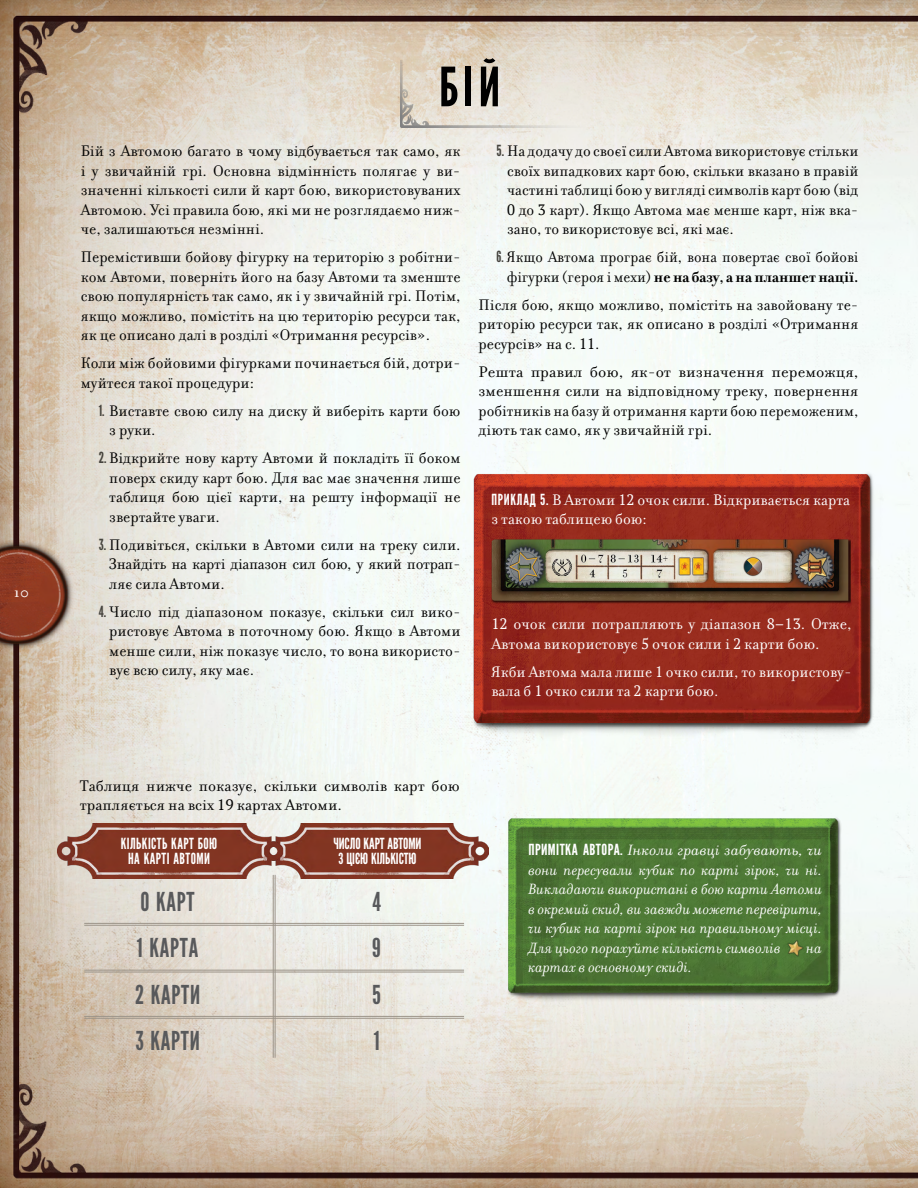
<style>
.page{position:relative;width:918px;height:1188px;background:#fff}
.page>*{position:absolute;margin:0;border:0;box-sizing:border-box;transform-origin:0 0}
.t1{font:54px "League Gothic";color:#000}
.t2{font:25.5px/46.5px "League Gothic";letter-spacing:.03em;color:#58595b}
.t3{font:16.5px/19.5px "Filosofia Cyr";color:#000;text-align:justify}
.t4{font:16.5px/19.5px "Filosofia Cyr";color:#fff}
.t5{font:16.5px/19.5px "Filosofia Cyr";color:#000;text-align:justify;scale:1.06 1}
.t6{font:16.5px/19.5px "Filosofia Cyr";color:#000;text-align:right;scale:.96 1}
.t7{font:italic 16.05px/19.5px "Filosofia Cyr";color:#fff;text-align:justify;scale:1.08 1}
.t8{font:italic 16.05px "Filosofia Cyr";color:#fff}
.t9{font:15px/15px "League Gothic";letter-spacing:.015em;color:#fff;text-align:center}
.t10{font:15px/15px "League Gothic";letter-spacing:-.005em;color:#fff;text-align:center}
.s1{font-family:"League Gothic";font-size:15px;color:#46443e}
.s2{font-family:"PT Serif";font-size:15px}
.s3{font-weight:700}
.s4{font-family:"League Gothic";font-size:15px}
.s5{font-family:"League Gothic";font-style:normal;font-size:15px}
</style>
<div class="page">
<img style="left:0;top:0;width:918px;height:1188px">
<img style="left:57px;top:823px;width:99px;height:55px">
<img style="left:281px;top:823px;width:91px;height:55px">
<img style="left:156px;top:823px;width:125px;height:55px">
<img style="left:372px;top:823px;width:116px;height:55px">
<img style="left:438px;top:413px;width:480px;height:383px">
<div style="left:491px;top:539px;width:360px;height:65px;background:#000;opacity:.75"></div>
<img style="left:492px;top:539px;width:356px;height:62px">
<img style="left:488px;top:815px;width:399px;height:196px">
<hr style="left:84px;top:925px;width:380px;height:1px;background:#9c9489">
<hr style="left:84px;top:923px;width:380px;height:1px;background:#9c9489">
<hr style="left:273px;top:875px;width:1px;height:183px;background:#9c9489">
<hr style="left:275px;top:875px;width:1px;height:183px;background:#9c9489">
<hr style="left:84px;top:972px;width:380px;height:1px;background:#9c9489">
<hr style="left:84px;top:970px;width:380px;height:1px;background:#9c9489">
<hr style="left:84px;top:1018px;width:380px;height:1px;background:#9c9489">
<hr style="left:84px;top:1016px;width:380px;height:1px;background:#9c9489">
<img style="left:401px;top:61px;width:204px;height:66px">
<img style="left:786px;top:939px;width:18px;height:20px">
<p class="t4" style="left:14px;top:582px;width:17px">10</p>
<h1 class="t1" style="left:439px;top:56px;width:62px">БІЙ</h1>
<p class="t3" style="left:81px;top:142px;width:381px">Бій з Автомою багато в чому відбувається так само, як і у звичайній грі. Основна відмінність полягає у ви&shy;значенні кількості сили й карт бою, використовуваних Автомою. Усі правила бою, які ми не розглядаємо ниж&shy;че, залишаються незмінні.</p>
<p class="t3" style="left:81px;top:248px;width:381px">Перемістивши бойову фігурку на територію з робітни&shy;ком Автоми, поверніть його на базу Автоми та зменште свою популярність так само, як і у звичайній грі. Потім, якщо можливо, помістіть на цю територію ресурси так, як це описано далі в розділі «Отримання ресурсів».</p>
<p class="t3" style="left:81px;top:354px;width:381px">Коли між бойовими фігурками починається бій, дотри&shy;муйтеся такої процедури:</p>
<p class="t3" style="left:109px;top:401px;width:353px;text-indent:-11px"><span class="s1">1.</span> Виставте свою силу на диску й виберіть карти бою з руки.</p>
<p class="t3" style="left:109px;top:449px;width:353px;text-indent:-10px"><span class="s1">2.</span> Відкрийте нову карту Автоми й покладіть її боком поверх скиду карт бою. Для вас має значення лише таблиця бою цієї карти, на решту інформації не звертайте уваги.</p>
<p class="t3" style="left:109px;top:535px;width:353px;text-indent:-10px"><span class="s1">3.</span> Подивіться, скільки в Автоми сили на треку сили.<br>Знайдіть на карті діапазон сил бою, у який потрап&shy;ляє сила Автоми.</p>
<p class="t3" style="left:109px;top:602px;width:353px;text-indent:-10px"><span class="s1">4.</span> Число під діапазоном показує, скільки сил вико&shy;ристовує Автома в поточному бою. Якщо в Автоми менше сили, ніж показує число, то вона використо&shy;вує всю силу, яку має.</p>
<p class="t3" style="left:507px;top:142px;width:353px;text-indent:-10px"><span class="s1">5.</span> На додачу до своєї сили Автома використовує стільки своїх випадкових карт бою, скільки вказано в правій частині таблиці бою у вигляді символів карт бою (від <span class="s2">0</span> до <span class="s2">3</span> карт). Якщо Автома має менше карт, ніж вка&shy;зано, то використовує всі, які має.</p>
<p class="t6" style="left:497px;top:248px;width:378px"><span class="s1">6.</span> Якщо Автома програє бій, вона повертає свої бойові фігурки (героя і мехи) <span class="s3">не на базу, а на планшет нації.</span></p>
<p class="t3" style="left:479px;top:295px;width:381px">Після бою, якщо можливо, помістіть на завойовану те&shy;риторію ресурси так, як описано в розділі «Отримання ресурсів» на с. <span class="s2">11</span>.</p>
<p class="t5" style="left:479px;top:362px;width:360px">Решта правил бою, як-от визначення переможця, зменшення сили на відповідному треку, повернення робітників на базу й отримання карти бою переможеним, діють так само, як у звичайній грі.</p>
<p class="t4" style="left:491px;top:490px;width:360px"><span class="s4">ПРИКЛАД 5.</span> В Автоми <span class="s2">12</span> очок сили. Відкривається карта з такою таблицею бою:</p>
<p class="t4" style="left:491px;top:615px;width:362px"><span class="s2">12</span> очок сили потрапляють у діапазон <span class="s2">8–13</span>. Отже,<br>Автома використовує <span class="s2">5</span> очок сили і <span class="s2">2</span> карти бою.</p>
<p class="t4" style="left:491px;top:662px;width:362px">Якби Автома мала лише <span class="s2">1</span> очко сили, то використову&shy;вала б <span class="s2">1</span> очко сили та <span class="s2">2</span> карти бою.</p>
<p class="t3" style="left:80px;top:776px;width:381px">Таблиця нижче показує, скільки символів карт бою трапляється на всіх <span class="s2">19</span> картах Автоми.</p>
<p class="t9" style="left:121px;top:837px;width:98px">КІЛЬКІСТЬ КАРТ БОЮ<br>НА КАРТІ АВТОМИ</p>
<p class="t10" style="left:334px;top:837px;width:90px">ЧИСЛО КАРТ АВТОМИ<br>З ЦІЄЮ КІЛЬКІСТЮ</p>
<h2 class="t2" style="left:135px;top:879px;width:66px">0 КАРТ<br>1 КАРТА<br>2 КАРТИ<br>3 КАРТИ</h2>
<h2 class="t2" style="left:372px;top:879px;width:10px;text-align:justify">4<br>9<br>5<br>1</h2>
<p class="t7" style="left:528px;top:841px;width:274px"><span class="s5">ПРИМІТКА АВТОРА.</span> Інколи гравці забувають, чи вони пересували кубик по карті зірок, чи ні.<br>Викладаючи використані в бою карти Автоми в окремий скид, ви завжди можете перевірити, чи кубик на карті зірок на правильному місці.<br>Для цього порахуйте кількість символів</p>
<p class="t8" style="left:807px;top:939px;width:17px">на</p>
<p class="t8" style="left:528px;top:959px;width:165px">картах в основному скиді.</p>
</div>
